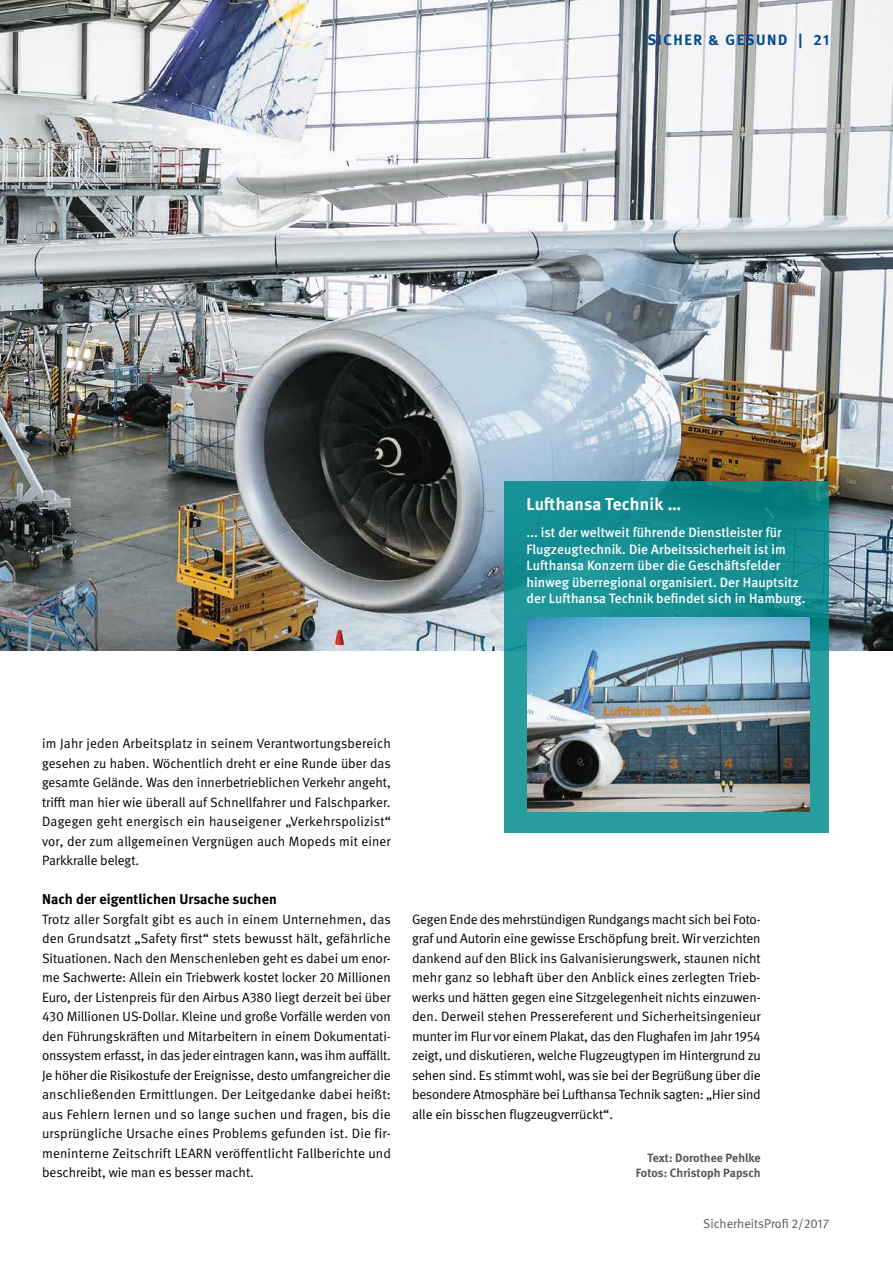
<style>
.page{position:relative;width:893px;height:1263px;background:#fff}
.page>*{position:absolute;margin:0;border:0;box-sizing:border-box;transform-origin:0 0}
.t1{font:700 17.25px "DGUV Meta";letter-spacing:.01em;color:#fff}
.t2{font:700 15px "DGUV Meta";letter-spacing:.11em;color:#004994}
.t3{font:700 14.25px "DGUV Meta";letter-spacing:.005em;color:#000}
.t4{font:13.5px/19.5px "DGUV Meta";letter-spacing:-.005em;color:#000;text-align:justify}
.t5{font:500 13.5px/16.5px "DGUV Meta";letter-spacing:.005em;color:#fff}
.t6{font:12.75px "DGUV Meta";color:#575756}
.t7{font:700 12px/15px "DGUV Meta";color:#575756;text-align:right}
</style>
<div class="page">
<img style="left:0;top:0;width:893px;height:651px">
<svg style="left:505px;top:481px;width:324px;height:351px;fill:#179094"></svg>
<img style="left:527px;top:618px;width:282px;height:193px">
<p class="t2" style="left:647px;top:31px;width:184px">SICHER &amp; GESUND | 21</p>
<p class="t1" style="left:527px;top:494px;width:156px">Lufthansa Technik …</p>
<p class="t5" style="left:527px;top:525px;width:281px">... ist der weltweit führende Dienstleister für Flugzeugtechnik. Die Arbeitssicherheit ist im Lufthansa Konzern über die Geschäftsfelder hinweg überregional organisiert. Der Hauptsitz der Lufthansa Technik befindet sich in Hamburg.</p>
<p class="t4" style="left:42px;top:734px;width:350px">im Jahr jeden Arbeitsplatz in seinem Verantwortungsbereich gesehen zu haben. Wöchentlich dreht er eine Runde über das gesamte Gelände. Was den innerbetrieblichen Verkehr angeht, trifft man hier wie überall auf Schnellfahrer und Falschparker.<br>Dagegen geht energisch ein hauseigener „Verkehrspolizist“ vor, der zum allgemeinen Vergnügen auch Mopeds mit einer Parkkralle belegt.</p>
<p class="t3" style="left:42px;top:891px;width:236px">Nach der eigentlichen Ursache suchen</p>
<p class="t4" style="left:42px;top:909px;width:350px">Trotz aller Sorgfalt gibt es auch in einem Unternehmen, das den Grundsatzt „Safety first“ stets bewusst hält, gefährliche Situationen. Nach den Menschenleben geht es dabei um enor&shy;me Sachwerte: Allein ein Triebwerk kostet locker 20 Millionen Euro, der Listenpreis für den Airbus A380 liegt derzeit bei über 430 Millionen US-Dollar. Kleine und große Vorfälle werden von den Führungskräften und Mitarbeitern in einem Dokumentati&shy;onssystem erfasst, in das jeder eintragen kann, was ihm auffällt.<br>Je höher die Risikostufe der Ereignisse, desto umfangreicher die anschließenden Ermittlungen. Der Leitgedanke dabei heißt: aus Fehlern lernen und so lange suchen und fragen, bis die ursprüngliche Ursache eines Problems gefunden ist. Die fir&shy;meninterne Zeitschrift LEARN veröffentlicht Fallberichte und beschreibt, wie man es besser macht.</p>
<p class="t4" style="left:412px;top:909px;width:350px">Gegen Ende des mehrstündigen Rundgangs macht sich bei Foto&shy;graf und Autorin eine gewisse Erschöpfung breit. Wir verzichten dankend auf den Blick ins Galvanisierungswerk, staunen nicht mehr ganz so lebhaft über den Anblick eines zerlegten Trieb&shy;werks und hätten gegen eine Sitzgelegenheit nichts einzuwen&shy;den. Derweil stehen Pressereferent und Sicherheitsingenieur munter im Flur vor einem Plakat, das den Flughafen im Jahr 1954 zeigt, und diskutieren, welche Flugzeugtypen im Hintergrund zu sehen sind. Es stimmt wohl, was sie bei der Begrüßung über die besondere Atmosphäre bei Lufthansa Technik sagten: „Hier sind alle ein bisschen flugzeugverrückt“.</p>
<p class="t7" style="left:636px;top:1150px;width:126px">Text: Dorothee Pehlke<br>Fotos: Christoph Papsch</p>
<p class="t6" style="left:703px;top:1216px;width:127px">SicherheitsProfi 2/2017</p>
</div>
